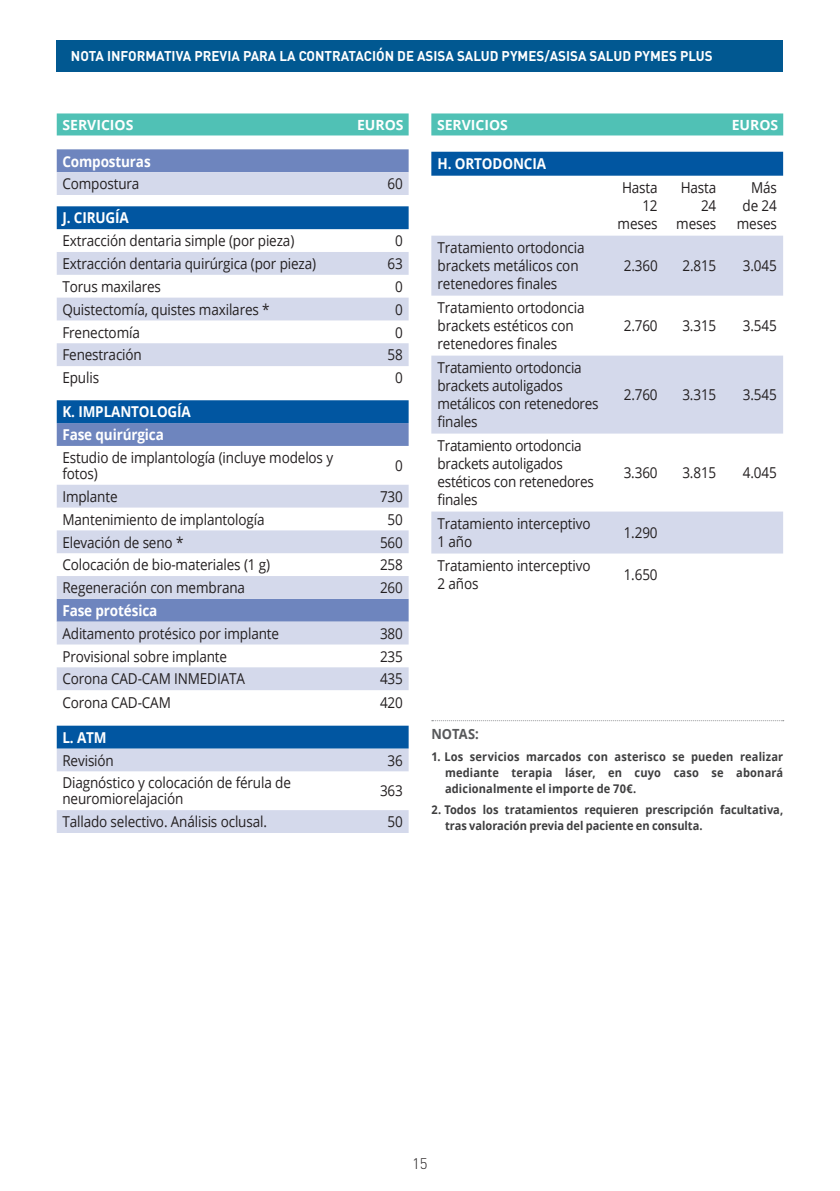
<style>
.page{position:relative;width:840px;height:1191px;background:#fff}
.page>*{position:absolute;margin:0;border:0;box-sizing:border-box;transform-origin:0 0}
.t1{font:300 15.2px "DIN Pro";color:#231f20}
.t2{font:15px/18px "Open Sans";letter-spacing:-.01em;color:#231f20;scale:.9 1}
.t3{font:700 15px/22.8px "Open Sans";letter-spacing:-.01em;color:#fff;scale:.9 1}
.t4{font:700 14px "DIN Pro";color:#fff;scale:.95 1}
.t5{font:700 14px "Open Sans";color:#fff}
.t6{font:700 14px "Open Sans";color:#57585a;scale:.92 1}
.t7{font:700 12px/16px "Open Sans";color:#3e3e3f;text-align:justify;scale:.92 1}
</style>
<div class="page">
<div style="left:57px;top:40px;width:725px;height:32px;background:#015891"></div>
<div style="left:57px;top:149px;width:351px;height:23px;background:#6e85be"></div>
<svg style="left:57px;top:172px;width:351px;height:661px;fill:#d4d9eb"></svg>
<svg style="left:57px;top:206px;width:351px;height:542px"></svg>
<svg style="left:431px;top:720px;width:352px;height:1px"></svg>
<div style="left:431px;top:152px;width:351px;height:24px;background:#0156a1"></div>
<svg style="left:431px;top:236px;width:351px;height:317px;fill:#d4d9eb"></svg>
<div style="left:57px;top:113px;width:351px;height:22px;background:#50c1b5"></div>
<div style="left:431px;top:113px;width:351px;height:22px;background:#50c1b5"></div>
<p class="t4" style="left:71px;top:46px;width:676px">NOTA INFORMATIVA PREVIA PARA LA CONTRATACIÓN DE ASISA SALUD PYMES/ASISA SALUD PYMES PLUS</p>
<p class="t5" style="left:62px;top:115px;width:72px">SERVICIOS</p>
<p class="t5" style="left:357px;top:115px;width:48px">EUROS</p>
<p class="t5" style="left:437px;top:115px;width:72px">SERVICIOS</p>
<p class="t5" style="left:731px;top:115px;width:48px">EUROS</p>
<p class="t3" style="left:62px;top:149px;width:99px">Composturas</p>
<p class="t2" style="left:62px;top:174px;width:87px">Compostura</p>
<p class="t2" style="left:387px;top:174px;width:19px">60</p>
<p class="t3" style="left:62px;top:206px;width:75px">J. CIRUGÍA</p>
<p class="t2" style="left:62px;top:231px;width:259px">Extracción dentaria simple (por pieza)</p>
<p class="t2" style="left:395px;top:231px;width:10px">0</p>
<p class="t2" style="left:62px;top:254px;width:283px">Extracción dentaria quirúrgica (por pieza)</p>
<p class="t2" style="left:387px;top:254px;width:19px">63</p>
<p class="t2" style="left:62px;top:277px;width:111px">Torus maxilares</p>
<p class="t2" style="left:395px;top:277px;width:10px">0</p>
<p class="t2" style="left:62px;top:300px;width:231px">Quistectomía, quistes maxilares *</p>
<p class="t2" style="left:395px;top:300px;width:10px">0</p>
<p class="t2" style="left:62px;top:323px;width:87px">Frenectomía</p>
<p class="t2" style="left:395px;top:323px;width:10px">0</p>
<p class="t2" style="left:62px;top:345px;width:90px">Fenestración</p>
<p class="t2" style="left:387px;top:345px;width:19px">58</p>
<p class="t2" style="left:62px;top:368px;width:42px">Epulis</p>
<p class="t2" style="left:395px;top:368px;width:10px">0</p>
<p class="t3" style="left:62px;top:400px;width:144px">K. IMPLANTOLOGÍA<br>Fase quirúrgica</p>
<p class="t2" style="left:62px;top:449px;width:302px;line-height:16px">Estudio de implantología (incluye modelos y fotos)</p>
<p class="t2" style="left:395px;top:456px;width:10px">0</p>
<p class="t2" style="left:62px;top:487px;width:63px">Implante</p>
<p class="t2" style="left:380px;top:487px;width:27px">730</p>
<p class="t2" style="left:62px;top:510px;width:226px">Mantenimiento de implantología</p>
<p class="t2" style="left:387px;top:510px;width:19px">50</p>
<p class="t2" style="left:62px;top:533px;width:136px">Elevación de seno *</p>
<p class="t2" style="left:380px;top:533px;width:27px">560</p>
<p class="t2" style="left:62px;top:555px;width:232px">Colocación de bio-materiales (1 g)</p>
<p class="t2" style="left:380px;top:555px;width:27px">258</p>
<p class="t2" style="left:62px;top:578px;width:204px">Regeneración con membrana</p>
<p class="t2" style="left:380px;top:578px;width:27px">260</p>
<p class="t3" style="left:62px;top:599px;width:107px">Fase protésica</p>
<p class="t2" style="left:62px;top:624px;width:242px">Aditamento protésico por implante</p>
<p class="t2" style="left:380px;top:624px;width:27px">380</p>
<p class="t2" style="left:62px;top:647px;width:184px">Provisional sobre implante</p>
<p class="t2" style="left:380px;top:647px;width:27px">235</p>
<p class="t2" style="left:62px;top:669px;width:204px">Corona CAD-CAM INMEDIATA</p>
<p class="t2" style="left:380px;top:669px;width:27px">435</p>
<p class="t2" style="left:62px;top:693px;width:122px">Corona CAD-CAM</p>
<p class="t2" style="left:380px;top:693px;width:27px">420</p>
<p class="t3" style="left:62px;top:725px;width:51px">L. ATM</p>
<p class="t2" style="left:62px;top:751px;width:59px">Revisión</p>
<p class="t2" style="left:387px;top:751px;width:19px">36</p>
<p class="t2" style="left:62px;top:774px;width:255px;line-height:16px">Diagnóstico y colocación de férula de neuromiorelajación</p>
<p class="t2" style="left:380px;top:781px;width:27px">363</p>
<p class="t2" style="left:62px;top:812px;width:229px">Tallado selectivo. Análisis oclusal.</p>
<p class="t2" style="left:387px;top:812px;width:19px">50</p>
<p class="t3" style="left:437px;top:152px;width:122px">H. ORTODONCIA</p>
<p class="t2" style="left:437px;top:238px;width:165px">Tratamiento ortodoncia brackets metálicos con retenedores finales</p>
<p class="t2" style="left:437px;top:298px;width:165px">Tratamiento ortodoncia brackets estéticos con retenedores finales</p>
<p class="t2" style="left:437px;top:358px;width:180px">Tratamiento ortodoncia brackets autoligados metálicos con retenedores finales</p>
<p class="t2" style="left:437px;top:436px;width:175px">Tratamiento ortodoncia brackets autoligados estéticos con retenedores finales</p>
<p class="t2" style="left:617px;top:179px;width:46px;text-align:right">Hasta<br>12 meses</p>
<p class="t2" style="left:676px;top:179px;width:46px;text-align:right">Hasta<br>24 meses</p>
<p class="t2" style="left:736px;top:179px;width:46px;text-align:right">Más de 24 meses</p>
<p class="t2" style="left:623px;top:256px;width:39px">2.360</p>
<p class="t2" style="left:682px;top:256px;width:39px">2.815</p>
<p class="t2" style="left:742px;top:256px;width:39px">3.045</p>
<p class="t2" style="left:623px;top:316px;width:39px">2.760</p>
<p class="t2" style="left:682px;top:316px;width:39px">3.315</p>
<p class="t2" style="left:742px;top:316px;width:39px">3.545</p>
<p class="t2" style="left:623px;top:385px;width:39px">2.760</p>
<p class="t2" style="left:682px;top:385px;width:39px">3.315</p>
<p class="t2" style="left:742px;top:385px;width:39px">3.545</p>
<p class="t2" style="left:623px;top:463px;width:39px">3.360</p>
<p class="t2" style="left:682px;top:463px;width:39px">3.815</p>
<p class="t2" style="left:742px;top:463px;width:39px">4.045</p>
<p class="t2" style="left:437px;top:514px;width:171px">Tratamiento interceptivo<br>1 año</p>
<p class="t2" style="left:623px;top:523px;width:39px">1.290</p>
<p class="t2" style="left:437px;top:556px;width:171px">Tratamiento interceptivo<br>2 años</p>
<p class="t2" style="left:623px;top:565px;width:39px">1.650</p>
<p class="t6" style="left:431px;top:724px;width:53px">NOTAS:</p>
<p class="t7" style="left:445px;top:748px;width:369px;text-indent:-14px">1. Los servicios marcados con asterisco se pueden realizar mediante terapia láser, en cuyo caso se abonará adicionalmente el importe de 70€.</p>
<p class="t7" style="left:445px;top:801px;width:369px;text-indent:-14px">2. Todos los tratamientos requieren prescripción facultativa, tras valoración previa del paciente en consulta.</p>
<p class="t1" style="left:412px;top:1152px;width:17px">15</p>
</div>
